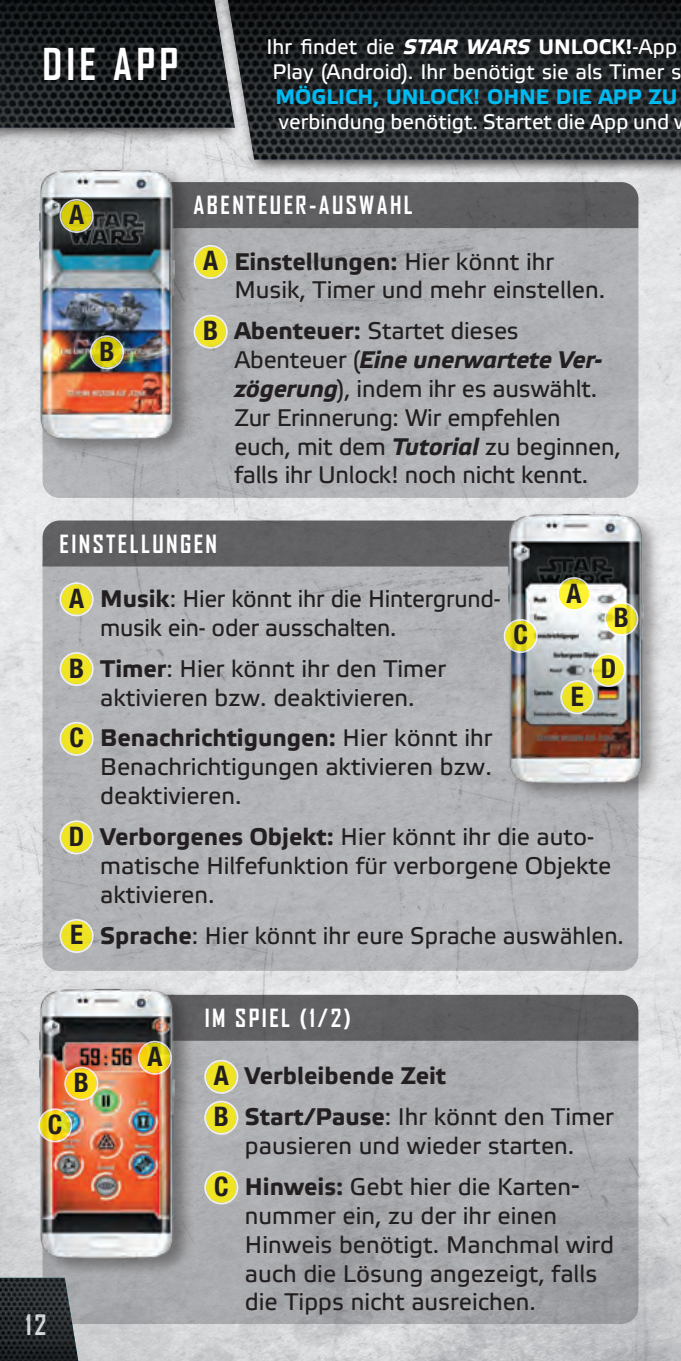
<style>
.page{position:relative;width:681px;height:1361px;background:#fff}
.page>*{position:absolute;margin:0;border:0;box-sizing:border-box;transform-origin:0 0}
.t1{font:700 42px "Agency FBSW";letter-spacing:.1em;color:#fff}
.t2{font:700 condensed 27px "Helvetica Neue LT Std";color:#231f20}
.t3{font:700 27px "Agency FBSW";color:#fff}
.t4{font:24px/28.8px "Elektra Text Pro";color:#231f20}
.t5{font:700 24px/40.8px "Elektra Text Pro";color:#231f20}
.t6{font:700 24px "Agency FBSW";letter-spacing:.1em;color:#fff}
.t7{font:21px/25.2px "Elektra Text Pro";color:#fff}
.t8{font:700 21px "Elektra Text Pro";color:#00baf1}
.s1{font-weight:700;font-style:italic}
.s2{font-weight:700}
.s3{font-family:"Helvetica Neue LT Std";font-weight:700;font-stretch:condensed;font-size:27px}
.s4{font-family:"Helvetica Neue LT Std";font-stretch:condensed;font-size:27px}
.s5{font-weight:400}
.s6{font-size:30px}
</style>
<div class="page">
<img style="left:0;top:0;width:680px;height:1361px">
<div style="left:36px;top:983px;width:160px;height:295px;background:#231f20;opacity:.45"></div>
<img style="left:30px;top:986px;width:154px;height:274px">
<svg style="left:196px;top:245px;width:31px;height:34px"></svg>
<svg style="left:196px;top:315px;width:31px;height:34px"></svg>
<svg style="left:204px;top:1170px;width:34px;height:34px"></svg>
<svg style="left:60px;top:582px;width:34px;height:34px"></svg>
<svg style="left:60px;top:652px;width:34px;height:34px"></svg>
<svg style="left:60px;top:722px;width:34px;height:34px"></svg>
<svg style="left:60px;top:820px;width:34px;height:34px"></svg>
<svg style="left:60px;top:919px;width:34px;height:34px"></svg>
<div style="left:36px;top:164px;width:160px;height:295px;background:#231f20;opacity:.45"></div>
<img style="left:30px;top:167px;width:154px;height:274px">
<svg style="left:90px;top:335px;width:34px;height:34px"></svg>
<svg style="left:60px;top:182px;width:578px;height:51px"></svg>
<div style="left:505px;top:508px;width:159px;height:295px;background:#231f20;opacity:.45"></div>
<img style="left:498px;top:511px;width:155px;height:275px">
<svg style="left:556px;top:577px;width:34px;height:34px"></svg>
<svg style="left:604px;top:602px;width:34px;height:34px"></svg>
<svg style="left:503px;top:619px;width:34px;height:34px"></svg>
<svg style="left:560px;top:653px;width:65px;height:61px"></svg>
<img style="left:38px;top:995px;width:600px;height:147px">
<svg style="left:0;top:0;width:235px;height:128px"></svg>
<svg style="left:0;top:1277px;width:85px;height:84px"></svg>
<h1 class="t1" style="left:43px;top:38px;width:137px">DIE APP</h1>
<p class="t7" style="left:266px;top:34px;width:416px">Ihr findet die <span class="s1">STAR WARS</span> <span class="s2">UNLOCK!</span>-App<br>Play (Android). Ihr benötigt sie als Timer s</p>
<p class="t8" style="left:275px;top:85px;width:403px">MÖGLICH, UNLOCK! OHNE DIE APP ZU</p>
<p class="t7" style="left:278px;top:110px;width:392px">verbindung benötigt. Startet die App und</p>
<p class="t2" style="left:69px;top:198px;width:17px">A</p>
<p class="t2" style="left:99px;top:335px;width:17px">B</p>
<p class="t6" style="left:193px;top:190px;width:220px">ABENTEUER-AUSWAHL</p>
<p class="t4" style="left:234px;top:248px;width:372px;text-indent:-31px"><span class="s3">A</span> <span class="s2">Einstellungen:</span> Hier könnt ihr<br>Musik, Timer und mehr einstellen.</p>
<p class="t4" style="left:234px;top:317px;width:388px;text-indent:-31px"><span class="s3">B</span> <span class="s2">Abenteuer:</span> Startet dieses Abenteuer (<span class="s1">Eine unerwartete Ver&shy;zögerung</span>), indem ihr es auswählt.<br>Zur Erinnerung: Wir empfehlen euch, mit dem <span class="s1">Tutorial</span> zu beginnen, falls ihr Unlock! noch nicht kennt.</p>
<p class="t6" style="left:60px;top:529px;width:159px">EINSTELLUNGEN</p>
<p class="t4" style="left:100px;top:585px;width:401px;text-indent:-31px"><span class="s3">A</span> <span class="s2">Musik</span>: Hier könnt ihr die Hintergrund&shy;musik ein- oder ausschalten.</p>
<p class="t4" style="left:69px;top:655px;width:378px;text-align:center"><span class="s3">B</span> <span class="s2">Timer</span>: Hier könnt ihr den Timer aktivieren bzw. deaktivieren.</p>
<p class="t4" style="left:100px;top:724px;width:393px;text-align:justify;text-indent:-31px"><span class="s3">C</span> <span class="s2">Benachrichtigungen:</span> Hier könnt ihr Benachrichtigungen aktivieren bzw. deaktivieren.</p>
<p class="t4" style="left:100px;top:823px;width:512px;text-indent:-31px"><span class="s3">D</span> <span class="s2">Verborgenes Objekt:</span> Hier könnt ihr die auto&shy;matische Hilfefunktion für verborgene Objekte aktivieren.</p>
<p class="t4" style="left:70px;top:922px;width:555px"><span class="s3">E</span> <span class="s2">Sprache</span>: Hier könnt ihr eure Sprache auswählen.</p>
<p class="t2" style="left:566px;top:576px;width:17px">A</p>
<p class="t2" style="left:613px;top:601px;width:17px">B</p>
<p class="t2" style="left:513px;top:618px;width:16px">C</p>
<p class="t2" style="left:600px;top:652px;width:17px">D</p>
<p class="t2" style="left:570px;top:680px;width:14px">E</p>
<p class="t2" style="left:48px;top:1108px;width:16px">C</p>
<p class="t2" style="left:74px;top:1066px;width:17px">B</p>
<p class="t3" style="left:26px;top:1308px;width:22px">12</p>
<p class="t2" style="left:147px;top:1040px;width:17px">A</p>
<p class="t6" style="left:205px;top:1003px;width:147px">IM SPIEL (1/2)</p>
<p class="t5" style="left:214px;top:1056px;width:401px"><span class="s4">A</span> Verbleibende Zeit<br><span class="s4">B</span> Start/Pause<span class="s5">: Ihr könnt den Timer</span></p>
<p class="t4" style="left:214px;top:1126px;width:367px;line-height:40.8px;text-align:right">pausieren und wieder starten.<br><span class="s3">C</span> <span class="s2">Hinweis:</span> Gebt hier die Karten<span class="s6">-</span></p>
<p class="t4" style="left:245px;top:1202px;width:370px">nummer ein, zu der ihr einen<br>Hinweis benötigt. Manchmal wird auch die Lösung angezeigt, falls die Tipps nicht ausreichen.</p>
</div>
